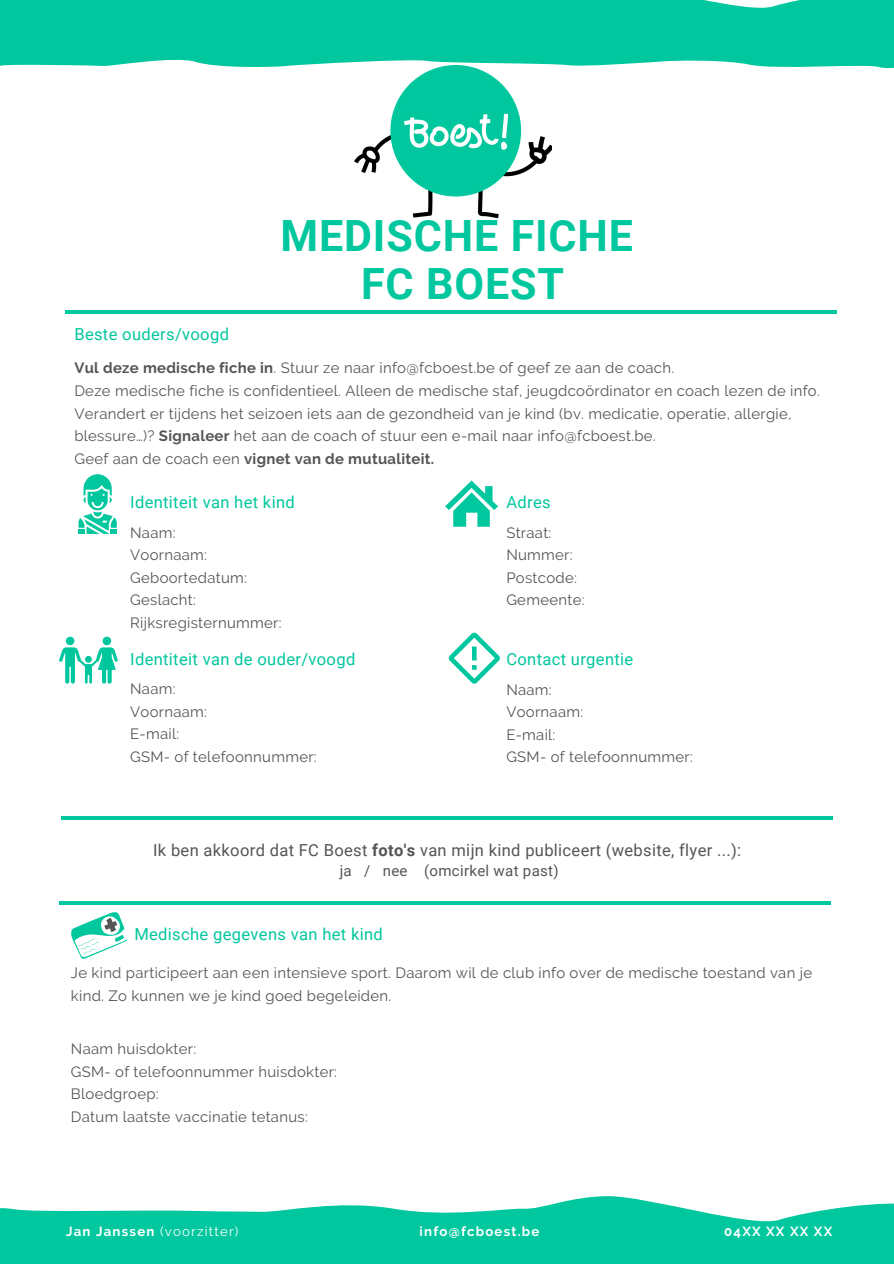
<style>
.page{position:relative;width:894px;height:1264px;background:#fff}
.page>*{position:absolute;margin:0;border:0;box-sizing:border-box;transform-origin:0 0}
.t1{font:700 43.05px "Roboto";letter-spacing:.02em;color:#00c79e}
.t2{font:16.5px "Roboto";letter-spacing:.02em;color:#00c79e}
.t3{font:16.5px "Roboto";letter-spacing:.02em;color:#555}
.t4{font:15px "Roboto";letter-spacing:.02em;color:#555}
.t5{font:14.85px/22.5px "Raleway";letter-spacing:.02em;color:#555}
.t6{font:700 14.85px "Raleway";letter-spacing:.02em;color:#555}
.t7{font:700 13.2px "Raleway";letter-spacing:.09em;color:#fff}
.t8{font:13.2px "Raleway";letter-spacing:.09em;color:#fff}
.s1{font-weight:700}
.s2{font-weight:400}
</style>
<div class="page">
<hr style="left:61px;top:816px;width:771px;height:3px;background:#00c79e">
<hr style="left:59px;top:901px;width:771px;height:3px;background:#00c79e">
<hr style="left:65px;top:310px;width:771px;height:4px;background:#00c79e">
<svg style="left:0;top:1196px;width:893px;height:67px;fill:#00c79e"></svg>
<svg style="left:0;top:0;width:893px;height:69px;background:#11caa4"></svg>
<img style="left:354px;top:65px;width:197px;height:154px">
<svg style="left:59px;top:636px;width:59px;height:47px"></svg>
<svg style="left:448px;top:632px;width:52px;height:51px"></svg>
<svg style="left:445px;top:480px;width:53px;height:46px"></svg>
<svg style="left:78px;top:474px;width:39px;height:60px"></svg>
<svg style="left:71px;top:912px;width:56px;height:46px"></svg>
<p class="t2" style="left:74px;top:324px;width:156px">Beste ouders/voogd</p>
<p class="t1" style="left:280px;top:211px;width:354px">MEDISCHE FICHE</p>
<p class="t1" style="left:361px;top:259px;width:204px">FC BOEST</p>
<p class="t5" style="left:74px;top:357px;width:601px"><span class="s1">Vul deze medische fiche in</span>. Stuur ze naar info@fcboest.be of geef ze aan de coach.</p>
<p class="t5" style="left:74px;top:379px;width:746px">Deze medische fiche is confidentieel. Alleen de medische staf, jeugdcoördinator en coach lezen de info.</p>
<p class="t5" style="left:74px;top:402px;width:718px">Verandert er tijdens het seizoen iets aan de gezondheid van je kind (bv. medicatie, operatie, allergie, blessure…)? <span class="s1">Signaleer</span> het aan de coach of stuur een e-mail naar info@fcboest.be.</p>
<p class="t6" style="left:74px;top:449px;width:361px"><span class="s2">Geef aan de coach een</span> vignet van de mutualiteit.</p>
<p class="t2" style="left:130px;top:492px;width:166px">Identiteit van het kind</p>
<p class="t5" style="left:130px;top:521px;width:47px">Naam:</p>
<p class="t5" style="left:130px;top:544px;width:78px">Voornaam:</p>
<p class="t5" style="left:130px;top:566px;width:118px">Geboortedatum:</p>
<p class="t5" style="left:130px;top:589px;width:67px">Geslacht:</p>
<p class="t5" style="left:130px;top:611px;width:153px">Rijksregisternummer:</p>
<p class="t2" style="left:130px;top:649px;width:226px">Identiteit van de ouder/voogd</p>
<p class="t5" style="left:130px;top:677px;width:47px">Naam:</p>
<p class="t5" style="left:130px;top:700px;width:78px">Voornaam:</p>
<p class="t5" style="left:130px;top:722px;width:51px">E-mail:</p>
<p class="t5" style="left:130px;top:745px;width:188px">GSM- of telefoonnummer:</p>
<p class="t2" style="left:506px;top:492px;width:46px">Adres</p>
<p class="t5" style="left:506px;top:521px;width:47px">Straat:</p>
<p class="t5" style="left:506px;top:544px;width:68px">Nummer:</p>
<p class="t5" style="left:506px;top:566px;width:72px">Postcode:</p>
<p class="t5" style="left:506px;top:589px;width:80px">Gemeente:</p>
<p class="t2" style="left:506px;top:649px;width:128px">Contact urgentie</p>
<p class="t5" style="left:506px;top:678px;width:47px">Naam:</p>
<p class="t5" style="left:506px;top:700px;width:78px">Voornaam:</p>
<p class="t5" style="left:506px;top:723px;width:51px">E-mail:</p>
<p class="t5" style="left:506px;top:745px;width:188px">GSM- of telefoonnummer:</p>
<p class="t3" style="left:153px;top:840px;width:589px">Ik ben akkoord dat FC Boest <span class="s1">foto's</span> van mijn kind publiceert (website, flyer ...):</p>
<p class="t4" style="left:339px;top:862px;width:220px">ja / nee (omcirkel wat past)</p>
<p class="t2" style="left:134px;top:924px;width:250px">Medische gegevens van het kind</p>
<p class="t5" style="left:71px;top:961px;width:742px">Je kind participeert aan een intensieve sport. Daarom wil de club info over de medische toestand van je kind. Zo kunnen we je kind goed begeleiden.</p>
<p class="t5" style="left:71px;top:1037px;width:127px">Naam huisdokter:</p>
<p class="t5" style="left:71px;top:1059px;width:267px">GSM- of telefoonnummer huisdokter:</p>
<p class="t5" style="left:71px;top:1082px;width:89px">Bloedgroep:</p>
<p class="t5" style="left:71px;top:1105px;width:238px">Datum laatste vaccinatie tetanus:</p>
<p class="t8" style="left:66px;top:1223px;width:174px"><span class="s1">Jan Janssen</span> (voorzitter)</p>
<p class="t7" style="left:419px;top:1223px;width:121px">info@fcboest.be</p>
<p class="t7" style="left:724px;top:1223px;width:109px">04XX XX XX XX</p>
</div>
